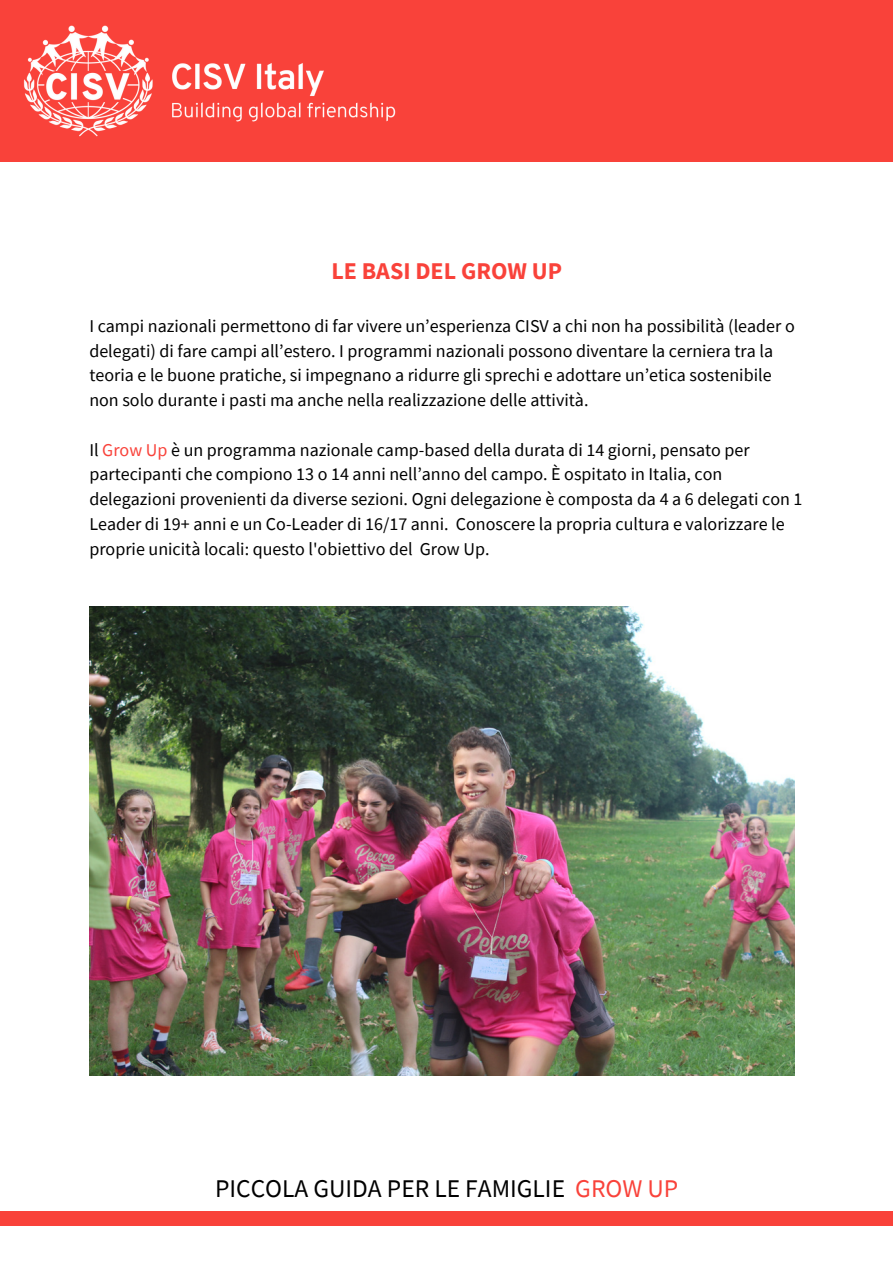
<style>
.page{position:relative;width:893px;height:1264px;background:#fff}
.page>*{position:absolute;margin:0;border:0;box-sizing:border-box;transform-origin:0 0}
.t1{font:25.5px "Source Sans Pro";color:#000}
.t2{font:700 24px "Source Sans Pro";color:#f9423a}
.t3{font:18px/24.8px "Source Sans Pro";color:#000}
.s1{color:#f9423a}
</style>
<div class="page">
<div style="left:0;top:1211px;width:892px;height:15px;background:#f9423a"></div>
<div style="left:0;top:0;width:892px;height:161px;background:#f9423a"></div>
<img style="left:23px;top:25px;width:373px;height:111px">
<img style="left:89px;top:606px;width:705px;height:469px">
<p class="t2" style="left:331px;top:255px;width:232px">LE BASI DEL GROW UP</p>
<p class="t3" style="left:89px;top:313px;width:707px">I campi nazionali permettono di far vivere un’esperienza CISV a chi non ha possibilità (leader o delegati) di fare campi all’estero. I programmi nazionali possono diventare la cerniera tra la teoria e le buone pratiche, si impegnano a ridurre gli sprechi e adottare un’etica sostenibile non solo durante i pasti ma anche nella realizzazione delle attività.</p>
<h2 class="t3" style="left:89px;top:437px;width:714px">Il <span class="s1">Grow Up</span> è un programma nazionale camp-based della durata di 14 giorni, pensato per partecipanti che compiono 13 o 14 anni nell’anno del campo. È ospitato in Italia, con delegazioni provenienti da diverse sezioni. Ogni delegazione è composta da 4 a 6 delegati con 1<br>Leader di 19+ anni e un Co-Leader di 16/17 anni. Conoscere la propria cultura e valorizzare le proprie unicità locali: questo l'obiettivo del Grow Up.</h2>
<p class="t1" style="left:215px;top:1171px;width:465px">PICCOLA GUIDA PER LE FAMIGLIE <span class="s1">GROW UP</span></p>
</div>
